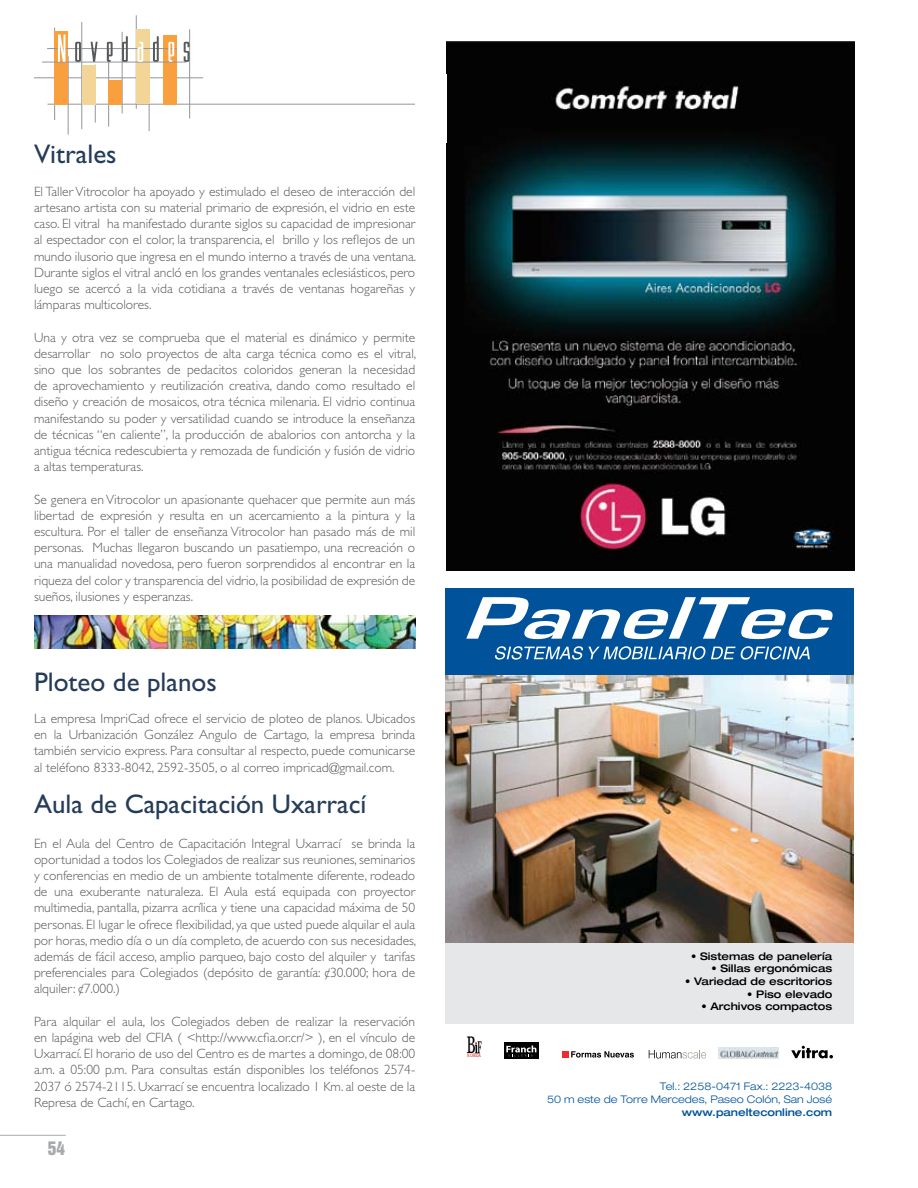
<style>
.page{position:relative;width:918px;height:1188px;background:#fff}
.page>*{position:absolute;margin:0;border:0;box-sizing:border-box;transform-origin:0 0}
.t1{font:27px "Gill Sans";color:#253c59}
.t2{font:24px "Georgia";color:#000;scale:.59 1}
.t3{font:17.25px "Helvetica Inserat Cyr Upright";color:#a7a9ac}
.t4{font:300 13.5px/16.2px "Gill Sans";color:#58595b;text-align:justify}
.t5{font:500 expanded 10.5px "Helvetica Neue";color:#000}
.t6{font:300 expanded 10.5px/12.6px "Helvetica Neue";color:#00539b;text-align:right}
.t7{font:500 expanded 10.5px "Helvetica Neue";color:#00539b}
.t8{font:5.85px "Courier";color:#e81e25;scale:.79 1}
</style>
<div class="page">
<hr style="left:0;top:1135px;width:66px;height:1px;background:#a7a9ac">
<hr style="left:47px;top:104px;width:808px;height:1px;background:#939598">
<hr style="left:34px;top:78px;width:169px;height:1px;background:#939598">
<hr style="left:68px;top:56px;width:1px;height:79px;background:#939598">
<hr style="left:54px;top:28px;width:1px;height:92px;background:#939598">
<hr style="left:95px;top:65px;width:1px;height:58px;background:#939598">
<hr style="left:122px;top:32px;width:1px;height:82px;background:#939598">
<hr style="left:149px;top:64px;width:1px;height:67px;background:#939598">
<hr style="left:189px;top:29px;width:1px;height:90px;background:#939598">
<hr style="left:82px;top:22px;width:1px;height:107px;background:#939598">
<hr style="left:108px;top:48px;width:1px;height:79px;background:#939598">
<hr style="left:136px;top:15px;width:1px;height:94px;background:#939598">
<div style="left:55px;top:31px;width:13px;height:74px;background:#f99f3e"></div>
<div style="left:109px;top:80px;width:13px;height:24px;background:#f99f3e"></div>
<div style="left:164px;top:35px;width:13px;height:69px;background:#f99f3e"></div>
<div style="left:82px;top:65px;width:14px;height:39px;background:#f3d597"></div>
<div style="left:136px;top:30px;width:14px;height:74px;background:#f3d597"></div>
<hr style="left:42px;top:62px;width:145px;height:1px;background:#939598">
<hr style="left:47px;top:48px;width:130px;height:1px;background:#939598">
<svg style="left:58px;top:35px;width:7px;height:27px"></svg>
<svg style="left:75px;top:42px;width:6px;height:20px"></svg>
<svg style="left:91px;top:42px;width:7px;height:20px"></svg>
<svg style="left:107px;top:42px;width:6px;height:20px"></svg>
<svg style="left:122px;top:36px;width:6px;height:26px"></svg>
<svg style="left:138px;top:42px;width:5px;height:20px"></svg>
<svg style="left:153px;top:36px;width:6px;height:26px"></svg>
<svg style="left:168px;top:42px;width:6px;height:20px"></svg>
<svg style="left:184px;top:42px;width:5px;height:20px"></svg>
<img style="left:445px;top:675px;width:409px;height:268px">
<div style="left:445px;top:589px;width:409px;height:86px;background:#00539b"></div>
<svg style="left:466px;top:597px;width:367px;height:42px"></svg>
<svg style="left:495px;top:646px;width:315px;height:14px"></svg>
<svg style="left:475px;top:1041px;width:6px;height:12px"></svg>
<div style="left:563px;top:1051px;width:6px;height:7px;background:#eb2d2e"></div>
<svg style="left:571px;top:1051px;width:63px;height:7px"></svg>
<div style="left:504px;top:1042px;width:34px;height:16px;background:#000"></div>
<svg style="left:506px;top:1046px;width:30px;height:11px"></svg>
<svg style="left:649px;top:1050px;width:57px;height:8px"></svg>
<img style="left:719px;top:1048px;width:59px;height:10px">
<div style="left:445px;top:943px;width:409px;height:80px;background:#e6e7e8"></div>
<svg style="left:791px;top:1046px;width:42px;height:12px"></svg>
<img style="left:446px;top:41px;width:408px;height:530px">
<div style="left:415px;top:74px;width:31px;height:69px;background:#fff"></div>
<img style="left:34px;top:616px;width:381px;height:33px">
<h1 class="t1" style="left:34px;top:139px;width:84px">Vitrales</h1>
<p class="t4" style="left:34px;top:183px;width:384px">El Taller Vitrocolor ha apoyado y estimulado el deseo de interacción del artesano artista con su material primario de expresión, el vidrio en este caso. El vitral ha manifestado durante siglos su capacidad de impresionar al espectador con el color, la transparencia, el brillo y los reflejos de un mundo ilusorio que ingresa en el mundo interno a través de una ventana.<br>Durante siglos el vitral ancló en los grandes ventanales eclesiásticos, pero luego se acercó a la vida cotidiana a través de ventanas hogareñas y lámparas multicolores.</p>
<p class="t4" style="left:34px;top:329px;width:384px">Una y otra vez se comprueba que el material es dinámico y permite desarrollar no solo proyectos de alta carga técnica como es el vitral, sino que los sobrantes de pedacitos coloridos generan la necesidad de aprovechamiento y reutilización creativa, dando como resultado el diseño y creación de mosaicos, otra técnica milenaria. El vidrio continua manifestando su poder y versatilidad cuando se introduce la enseñanza de técnicas “en caliente”, la producción de abalorios con antorcha y la antigua técnica redescubierta y remozada de fundición y fusión de vidrio a altas temperaturas.</p>
<p class="t4" style="left:34px;top:491px;width:383px">Se genera en Vitrocolor un apasionante quehacer que permite aun más libertad de expresión y resulta en un acercamiento a la pintura y la escultura. Por el taller de enseñanza Vitrocolor han pasado más de mil personas. Muchas llegaron buscando un pasatiempo, una recreación o una manualidad novedosa, pero fueron sorprendidos al encontrar en la riqueza del color y transparencia del vidrio, la posibilidad de expresión de sueños, ilusiones y esperanzas.</p>
<h1 class="t1" style="left:34px;top:666px;width:184px">Ploteo de planos</h1>
<p class="t4" style="left:34px;top:711px;width:383px">La empresa ImpriCad ofrece el servicio de ploteo de planos. Ubicados en la Urbanización González Angulo de Cartago, la empresa brinda también servicio express. Para consultar al respecto, puede comunicarse al teléfono 8333-8042, 2592-3505, o al correo impricad@gmail.com.</p>
<h1 class="t1" style="left:34px;top:788px;width:334px">Aula de Capacitación Uxarrací</h1>
<p class="t4" style="left:34px;top:835px;width:384px">En el Aula del Centro de Capacitación Integral Uxarrací se brinda la oportunidad a todos los Colegiados de realizar sus reuniones, seminarios y conferencias en medio de un ambiente totalmente diferente, rodeado de una exuberante naturaleza. El Aula está equipada con proyector multimedia, pantalla, pizarra acrílica y tiene una capacidad máxima de 50 personas. El lugar le ofrece flexibilidad, ya que usted puede alquilar el aula por horas, medio día o un día completo, de acuerdo con sus necesidades, además de fácil acceso, amplio parqueo, bajo costo del alquiler y tarifas preferenciales para Colegiados (depósito de garantía: ¢30.000; hora de alquiler: ¢7.000.)</p>
<p class="t4" style="left:34px;top:1013px;width:383px">Para alquilar el aula, los Colegiados deben de realizar la reservación en lapágina web del CFIA ( &lt;http://www.cfia.or.cr/&gt; ), en el vínculo de Uxarrací. El horario de uso del Centro es de martes a domingo, de 08:00 a.m. a 05:00 p.m. Para consultas están disponibles los teléfonos 2574- 2037 ó 2574-2115. Uxarrací se encuentra localizado 1 Km. al oeste de la Represa de Cachí, en Cartago.</p>
<p class="t3" style="left:48px;top:1138px;width:19px">54</p>
<h2 class="t2" style="left:467px;top:1031px;width:17px">B</h2>
<p class="t8" style="left:467px;top:1052px;width:19px">KOREA</p>
<p class="t5" style="left:691px;top:949px;width:143px">• Sistemas de panelería</p>
<p class="t5" style="left:712px;top:962px;width:122px">• Sillas ergonómicas</p>
<p class="t5" style="left:685px;top:975px;width:149px">• Variedad de escritorios</p>
<p class="t5" style="left:747px;top:987px;width:86px">• Piso elevado</p>
<p class="t5" style="left:701px;top:1000px;width:132px">• Archivos compactos</p>
<p class="t6" style="left:547px;top:1080px;width:287px">Tel.: 2258-0471 Fax.: 2223-4038<br>50 m este de Torre Mercedes, Paseo Colón, San José</p>
<p class="t7" style="left:682px;top:1105px;width:152px">www.panelteconline.com</p>
</div>
